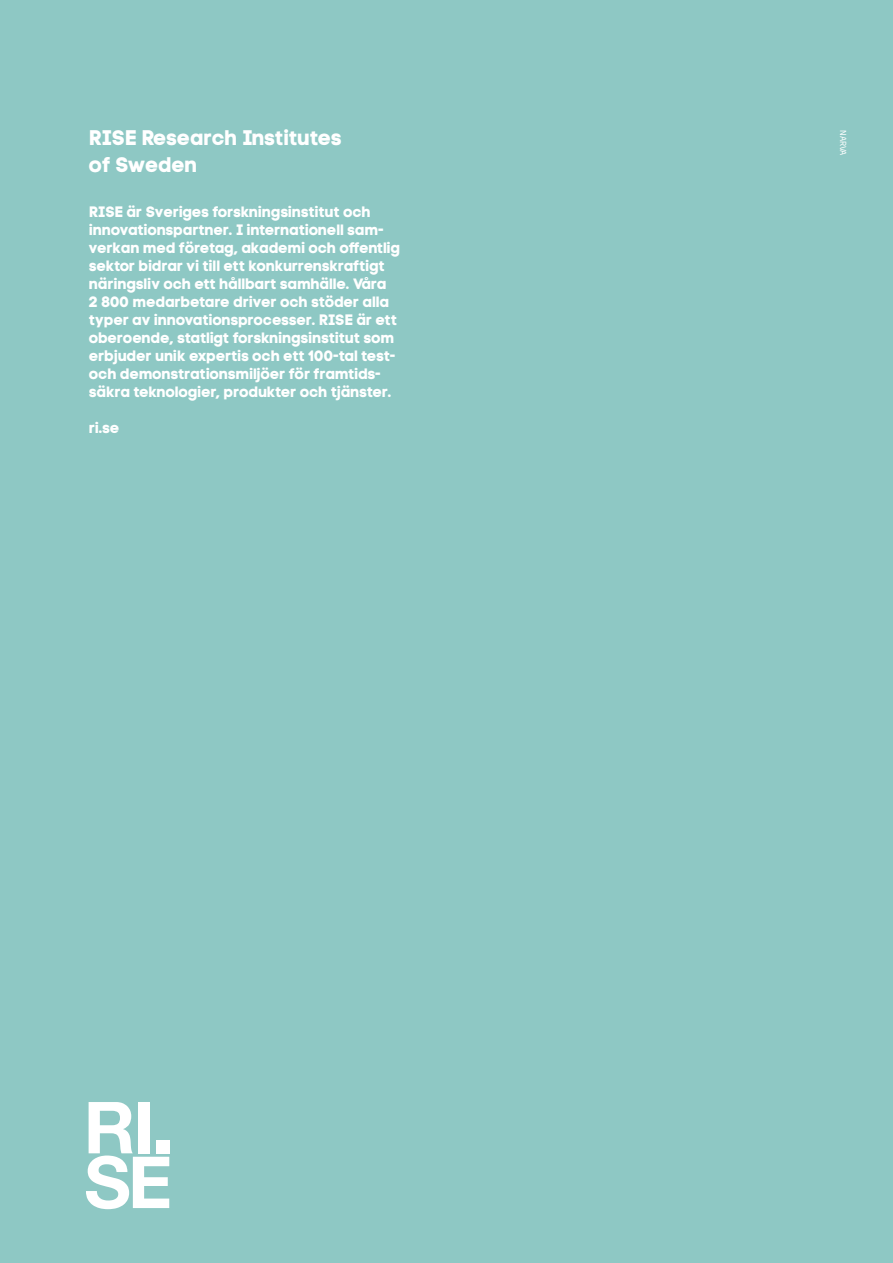
<style>
.page{position:relative;width:893px;height:1263px;background:#8ec8c4}
.page>*{position:absolute;margin:0;border:0;box-sizing:border-box;transform-origin:0 0}
.Ingress{font:21px/27px "Code Pro Bold LC";letter-spacing:-.01em;color:#fff}
.Ingress-2{font:15px/18px "Code Pro Bold LC";letter-spacing:-.01em;color:#fff}
.t1{font:8.25px "Neo Sans Std";letter-spacing:-.015em;color:#fff}
</style>
<div class="page">
<svg style="left:86px;top:1102px;width:83px;height:107px"></svg>
<p class="Ingress" style="left:89px;top:124px;width:254px">RISE Research Institutes of Sweden</p>
<p class="Ingress-2" style="left:89px;top:203px;width:313px">RISE är Sveriges forskningsinstitut och innovationspartner. I internationell sam&shy;verkan med företag, akademi och offentlig sektor bidrar vi till ett konkurrenskraftigt näringsliv och ett hållbart samhälle. Våra<br>2 800 medarbetare driver och stöder alla typer av innovationsprocesser. RISE är ett oberoende, statligt forskningsinstitut som erbjuder unik expertis och ett 100-tal test&shy;och demonstrationsmiljöer för framtids&shy;säkra teknologier, produkter och tjänster.</p>
<p class="Ingress-2" style="left:89px;top:419px;width:32px">ri.se</p>
<p class="t1" style="left:848px;top:130px;width:27px;rotate:90deg">NARVA</p>
</div>
